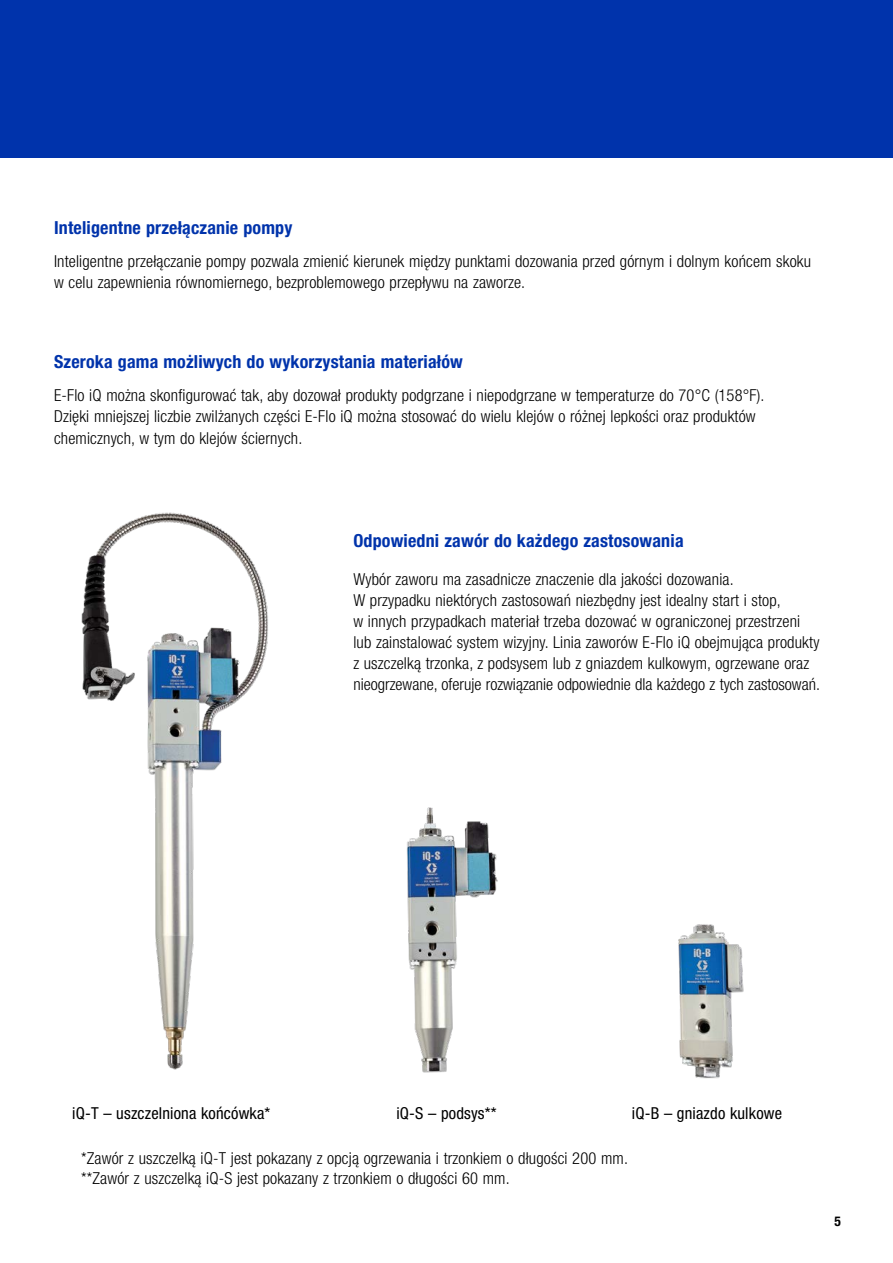
<style>
.page{position:relative;width:893px;height:1263px;background:#fff}
.page>*{position:absolute;margin:0;border:0;box-sizing:border-box;transform-origin:0 0}
.t1{font:700 condensed 18px "Helvetica Neue LTCE";letter-spacing:.01em;color:#0033ab}
.t2{font:300 condensed 16.5px/21px "Helvetica Neue LTCE";letter-spacing:.01em;color:#000}
.t3{font:condensed 16.5px "Helvetica Neue LTCE";letter-spacing:.01em;color:#000}
.t4{font:700 condensed 13.5px "Helvetica Neue LT Std";color:#000}
</style>
<div class="page">
<div style="left:0;top:0;width:893px;height:157px;background:#0033ab"></div>
<img style="left:81px;top:512px;width:187px;height:558px">
<img style="left:407px;top:807px;width:91px;height:266px">
<img style="left:678px;top:924px;width:66px;height:155px">
<p class="t1" style="left:54px;top:216px;width:240px">Inteligentne przełączanie pompy</p>
<p class="t2" style="left:54px;top:250px;width:759px">Inteligentne przełączanie pompy pozwala zmienić kierunek między punktami dozowania przed górnym i dolnym końcem skoku w celu zapewnienia równomiernego, bezproblemowego przepływu na zaworze.</p>
<p class="t1" style="left:54px;top:351px;width:410px">Szeroka gama możliwych do wykorzystania materiałów</p>
<p class="t2" style="left:54px;top:385px;width:712px">E-Flo iQ można skonfigurować tak, aby dozował produkty podgrzane i niepodgrzane w temperaturze do 70°C (158°F).<br>Dzięki mniejszej liczbie zwilżanych części E-Flo iQ można stosować do wielu klejów o różnej lepkości oraz produktów chemicznych, w tym do klejów ściernych.</p>
<p class="t1" style="left:353px;top:529px;width:332px">Odpowiedni zawór do każdego zastosowania</p>
<p class="t2" style="left:353px;top:568px;width:468px">Wybór zaworu ma zasadnicze znaczenie dla jakości dozowania.<br>W przypadku niektórych zastosowań niezbędny jest idealny start i stop,<br>w innych przypadkach materiał trzeba dozować w ograniczonej przestrzeni lub zainstalować system wizyjny. Linia zaworów E-Flo iQ obejmująca produkty z uszczelką trzonka, z podsysem lub z gniazdem kulkowym, ogrzewane oraz nieogrzewane, oferuje rozwiązanie odpowiednie dla każdego z tych zastosowań.</p>
<p class="t3" style="left:72px;top:1104px;width:200px">iQ-T – uszczelniona końcówka*</p>
<p class="t3" style="left:396px;top:1104px;width:102px">iQ-S – podsys**</p>
<p class="t3" style="left:632px;top:1104px;width:152px">iQ-B – gniazdo kulkowe</p>
<p class="t2" style="left:81px;top:1148px;width:548px;line-height:19.8px">*Zawór z uszczelką iQ-T jest pokazany z opcją ogrzewania i trzonkiem o długości 200 mm. **Zawór z uszczelką iQ-S jest pokazany z trzonkiem o długości 60 mm.</p>
<p class="t4" style="left:834px;top:1213px;width:8px">5</p>
</div>
